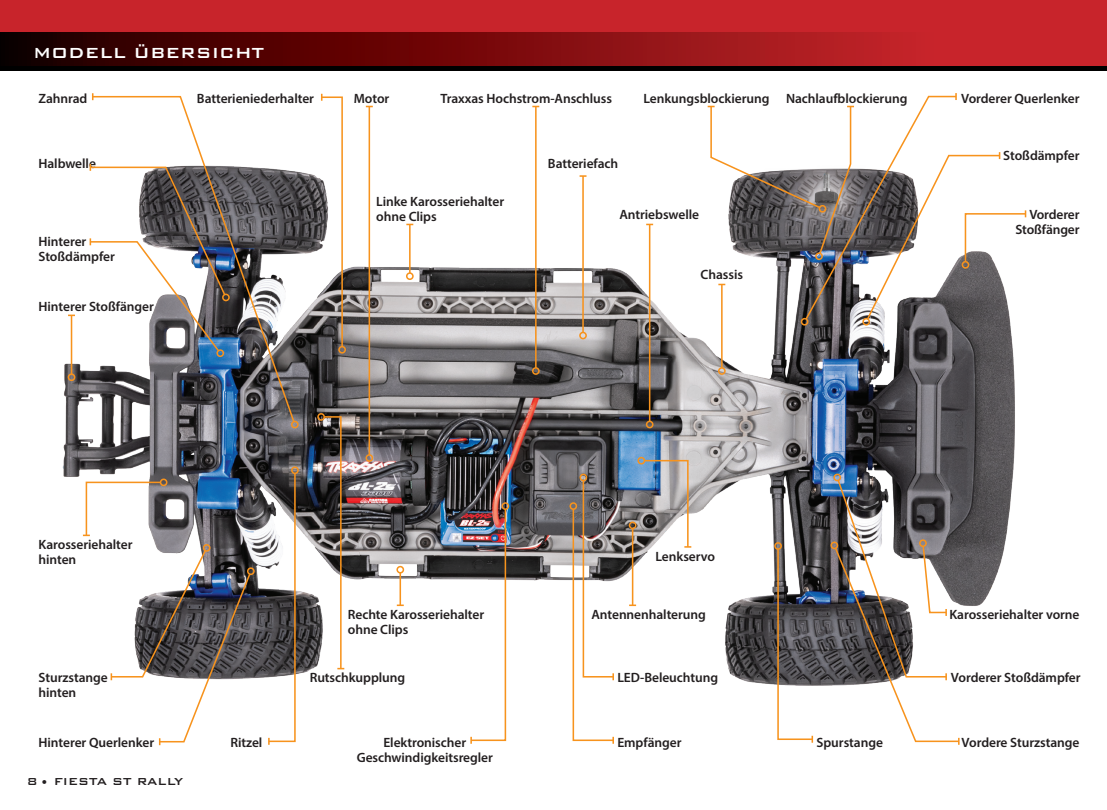
<style>
.page{position:relative;width:1107px;height:810px;background:#fff}
.page>*{position:absolute;margin:0;border:0;box-sizing:border-box;transform-origin:0 0}
.t1{font:500 19.5px "Bank Gothic BT";color:#fff}
.t2{font:600 13.5px/15px "Myriad Pro";letter-spacing:-.005em;color:#231f20}
.t3{font:500 13.5px "Bank Gothic BT";color:#231f20}
</style>
<div class="page">
<img style="left:62px;top:93px;width:953px;height:593px">
<div style="left:0;top:0;width:1107px;height:70px;background:#000"></div>
<div style="left:0;top:0;width:1107px;height:51px;background:#c8242b"></div>
<svg style="left:0;top:32px;width:1107px;height:34px;background:#7f0f12"></svg>
<hr style="left:71px;top:315px;width:1px;height:59px;background:#f7931d">
<div style="left:68px;top:373px;width:7px;height:8px;border:2px solid #f7931d;border-radius:50%"></div>
<div style="left:203px;top:544px;width:8px;height:8px;border:2px solid #f7931d;border-radius:50%"></div>
<svg style="left:110px;top:549px;width:142px;height:196px"></svg>
<div style="left:247px;top:567px;width:8px;height:8px;border:2px solid #f7931d;border-radius:50%"></div>
<svg style="left:267px;top:472px;width:29px;height:273px"></svg>
<div style="left:291px;top:466px;width:8px;height:8px;border:2px solid #f7931d;border-radius:50%"></div>
<hr style="left:582px;top:176px;width:2px;height:156px;background:#f7931d">
<svg style="left:580px;top:175px;width:7px;height:2px"></svg>
<div style="left:579px;top:332px;width:8px;height:7px;border:2px solid #f7931d;border-radius:50%"></div>
<div style="left:801px;top:318px;width:7px;height:8px;border:2px solid #f7931d;border-radius:50%"></div>
<div style="left:862px;top:318px;width:8px;height:8px;border:2px solid #f7931d;border-radius:50%"></div>
<hr style="left:649px;top:224px;width:1px;height:197px;background:#f7931d">
<div style="left:646px;top:421px;width:8px;height:7px;border:2px solid #f7931d;border-radius:50%"></div>
<hr style="left:721px;top:284px;width:2px;height:84px;background:#f7931d">
<div style="left:718px;top:367px;width:8px;height:8px;border:2px solid #f7931d;border-radius:50%"></div>
<svg style="left:91px;top:95px;width:205px;height:329px"></svg>
<div style="left:291px;top:421px;width:8px;height:7px;border:2px solid #f7931d;border-radius:50%"></div>
<svg style="left:92px;top:93px;width:2px;height:7px"></svg>
<div style="left:216px;top:349px;width:8px;height:8px;border:2px solid #f7931d;border-radius:50%"></div>
<div style="left:222px;top:294px;width:8px;height:7px;border:2px solid #f7931d;border-radius:50%"></div>
<svg style="left:89px;top:164px;width:138px;height:189px"></svg>
<div style="left:580px;top:474px;width:7px;height:7px;border:2px solid #f7931d;border-radius:50%"></div>
<div style="left:569px;top:502px;width:8px;height:8px;border:2px solid #f7931d;border-radius:50%"></div>
<svg style="left:572px;top:479px;width:43px;height:265px"></svg>
<div style="left:338px;top:346px;width:8px;height:8px;border:2px solid #f7931d;border-radius:50%"></div>
<svg style="left:320px;top:94px;width:24px;height:254px"></svg>
<svg style="left:708px;top:93px;width:319px;height:228px"></svg>
<div style="left:833px;top:474px;width:8px;height:7px;border:2px solid #f7931d;border-radius:50%"></div>
<div style="left:831px;top:542px;width:7px;height:7px;border:2px solid #f7931d;border-radius:50%"></div>
<svg style="left:834px;top:478px;width:126px;height:267px"></svg>
<div style="left:774px;top:542px;width:8px;height:8px;border:2px solid #f7931d;border-radius:50%"></div>
<svg style="left:777px;top:548px;width:37px;height:195px"></svg>
<hr style="left:632px;top:528px;width:1px;height:77px;background:#f7931d">
<div style="left:629px;top:522px;width:7px;height:7px;border:2px solid #f7931d;border-radius:50%"></div>
<div style="left:637px;top:457px;width:8px;height:8px;border:2px solid #f7931d;border-radius:50%"></div>
<svg style="left:643px;top:459px;width:48px;height:89px"></svg>
<div style="left:160px;top:479px;width:8px;height:7px;border:2px solid #f7931d;border-radius:50%"></div>
<svg style="left:83px;top:481px;width:79px;height:56px"></svg>
<hr style="left:535px;top:107px;width:2px;height:261px;background:#f7931d">
<div style="left:532px;top:367px;width:8px;height:8px;border:2px solid #f7931d;border-radius:50%"></div>
<hr style="left:409px;top:224px;width:2px;height:49px;background:#f7931d">
<div style="left:406px;top:272px;width:8px;height:8px;border:2px solid #f7931d;border-radius:50%"></div>
<hr style="left:400px;top:573px;width:1px;height:32px;background:#f7931d">
<div style="left:396px;top:566px;width:8px;height:8px;border:2px solid #f7931d;border-radius:50%"></div>
<hr style="left:369px;top:107px;width:1px;height:348px;background:#f7931d">
<div style="left:365px;top:454px;width:8px;height:8px;border:2px solid #f7931d;border-radius:50%"></div>
<div style="left:317px;top:413px;width:8px;height:8px;border:2px solid #f7931d;border-radius:50%"></div>
<svg style="left:323px;top:415px;width:21px;height:255px"></svg>
<div style="left:502px;top:502px;width:7px;height:8px;border:2px solid #f7931d;border-radius:50%"></div>
<svg style="left:470px;top:508px;width:37px;height:236px"></svg>
<p class="t1" style="left:33px;top:42px;width:233px">MODELL ÜBERSICHT</p>
<p class="t2" style="left:39px;top:90px;width:50px">Zahnrad</p>
<p class="t2" style="left:354px;top:90px;width:37px">Motor</p>
<p class="t2" style="left:197px;top:90px;width:119px">Batterieniederhalter</p>
<p class="t2" style="left:643px;top:90px;width:128px">Lenkungsblockierung</p>
<p class="t2" style="left:786px;top:90px;width:123px">Nachlaufblockierung</p>
<p class="t2" style="left:440px;top:90px;width:173px">Traxxas Hochstrom-Anschluss</p>
<p class="t2" style="left:39px;top:155px;width:59px">Halbwelle</p>
<p class="t2" style="left:39px;top:234px;width:78px">Hinterer<br>Stoßdämpfer</p>
<p class="t2" style="left:39px;top:299px;width:117px">Hinterer Stoßfänger</p>
<p class="t2" style="left:376px;top:193px;width:129px">Linke Karosseriehalter ohne Clips</p>
<p class="t2" style="left:548px;top:155px;width:72px">Batteriefach</p>
<p class="t2" style="left:619px;top:207px;width:81px">Antriebswelle</p>
<p class="t2" style="left:701px;top:266px;width:44px">Chassis</p>
<p class="t2" style="left:961px;top:90px;width:120px">Vorderer Querlenker</p>
<p class="t2" style="left:1003px;top:148px;width:78px">Stoßdämpfer</p>
<p class="t2" style="left:1015px;top:207px;width:66px;text-align:right">Vorderer<br>Stoßfänger</p>
<p class="t2" style="left:39px;top:537px;width:96px">Karosseriehalter hinten</p>
<p class="t2" style="left:39px;top:670px;width:71px">Sturzstange hinten</p>
<p class="t2" style="left:348px;top:606px;width:138px">Rechte Karosseriehalter ohne Clips</p>
<p class="t2" style="left:310px;top:670px;width:97px">Rutschkupplung</p>
<p class="t2" style="left:656px;top:549px;width:61px">Lenkservo</p>
<p class="t2" style="left:591px;top:606px;width:116px">Antennenhalterung</p>
<p class="t2" style="left:617px;top:670px;width:102px">LED-Beleuchtung</p>
<p class="t2" style="left:949px;top:606px;width:132px">Karosseriehalter vorne</p>
<p class="t2" style="left:951px;top:670px;width:131px">Vorderer Stoßdämpfer</p>
<p class="t2" style="left:39px;top:734px;width:117px">Hinterer Querlenker</p>
<p class="t3" style="left:27px;top:774px;width:158px">8 • FIESTA ST RALLY</p>
<p class="t2" style="left:230px;top:734px;width:34px">Ritzel</p>
<p class="t2" style="left:357px;top:734px;width:138px;text-align:center">Elektronischer<br>Geschwindigkeitsregler</p>
<p class="t2" style="left:617px;top:734px;width:66px">Empfänger</p>
<p class="t2" style="left:817px;top:734px;width:68px">Spurstange</p>
<p class="t2" style="left:962px;top:734px;width:119px">Vordere Sturzstange</p>
</div>
